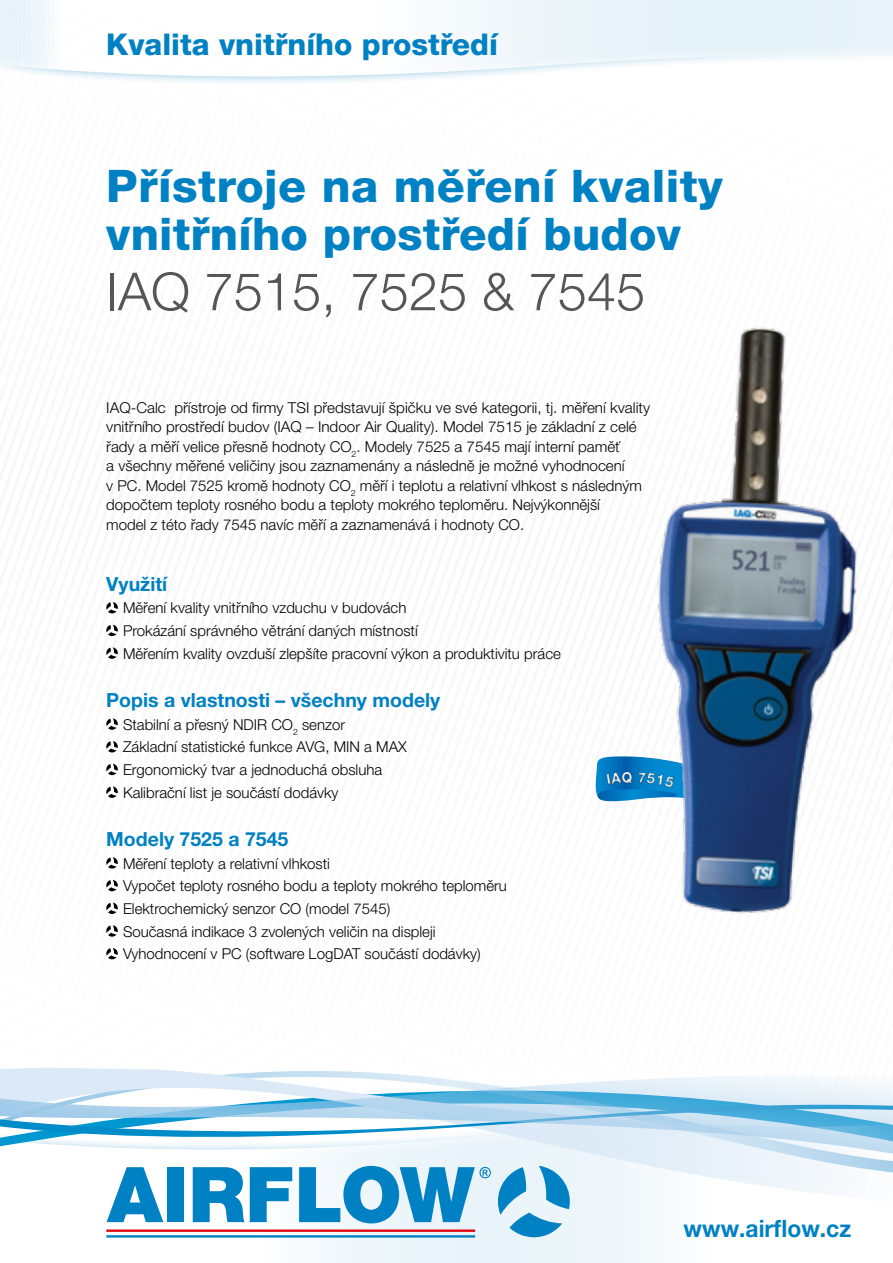
<style>
.page{position:relative;width:893px;height:1263px;background:#fff}
.page>*{position:absolute;margin:0;border:0;box-sizing:border-box;transform-origin:0 0}
.t1{font:300 52.5px "Helvetica Neue LT Pro";color:#565656}
.t2{font:800 45px/48px "Helvetica Neue LT Pro";letter-spacing:.005em;color:#0081c3}
.t3{font:800 30px "Helvetica Neue LT Pro";color:#0081c3}
.t4{font:700 24px "Helvetica Neue LT Pro";color:#0081c3;scale:.95 1}
.t5{font:700 19.5px "Helvetica Neue LT Pro";color:#0081c3}
.t6{font:300 15px/22.6px "Helvetica Neue LT Pro";color:#000}
</style>
<div class="page">
<svg style="left:106px;top:1203px;width:547px;height:60px;fill:#f0f7fb"></svg>
<div style="left:0;top:0;width:893px;height:86px;background:#0081c3;opacity:.5"></div>
<svg style="left:0;top:0;width:893px;height:78px"></svg>
<svg style="left:107px;top:1203px;width:56px;height:19px"></svg>
<div style="left:167px;top:1167px;width:17px;height:55px;background:#0081c3"></div>
<svg style="left:193px;top:1203px;width:99px;height:19px"></svg>
<hr style="left:106px;top:1229px;width:369px;height:3px;background:#e3000f">
<hr style="left:106px;top:1235px;width:369px;height:2px;background:#0081c3">
<svg style="left:498px;top:1203px;width:72px;height:34px"></svg>
<svg style="left:299px;top:1203px;width:192px;height:20px"></svg>
<svg style="left:113px;top:1159px;width:780px;height:44px"></svg>
<svg style="left:0;top:1067px;width:893px;height:92px"></svg>
<svg style="left:106px;top:602px;width:12px;height:11px"></svg>
<svg style="left:106px;top:625px;width:12px;height:11px"></svg>
<svg style="left:106px;top:647px;width:12px;height:12px"></svg>
<svg style="left:106px;top:718px;width:12px;height:12px"></svg>
<svg style="left:106px;top:741px;width:12px;height:11px"></svg>
<svg style="left:106px;top:764px;width:12px;height:11px"></svg>
<svg style="left:106px;top:786px;width:12px;height:12px"></svg>
<svg style="left:106px;top:857px;width:12px;height:11px"></svg>
<svg style="left:106px;top:880px;width:12px;height:11px"></svg>
<svg style="left:106px;top:902px;width:12px;height:12px"></svg>
<svg style="left:106px;top:925px;width:12px;height:12px"></svg>
<svg style="left:106px;top:948px;width:12px;height:11px"></svg>
<img style="left:616px;top:327px;width:269px;height:587px">
<svg style="left:595px;top:756px;width:103px;height:52px"></svg>
<h3 class="t3" style="left:106px;top:27px;width:393px">Kvalita vnitřního prostředí</h3>
<h2 class="t2" style="left:106px;top:162px;width:618px">Přístroje na měření kvality vnitřního prostředí budov</h2>
<h1 class="t1" style="left:106px;top:259px;width:540px">IAQ 7515, 7525 &amp; 7545</h1>
<p class="t6" style="left:106px;top:397px;width:545px;line-height:19.5px">IAQ-Calc přístroje od firmy TSI představují špičku ve své kategorii, tj. měření kvality vnitřního prostředí budov (IAQ – Indoor Air Quality). Model 7515 je základní z celé řady a měří velice přesně hodnoty CO<sub>2</sub>. Modely 7525 a 7545 mají interní paměť<br>a všechny měřené veličiny jsou zaznamenány a následně je možné vyhodnocení<br>v PC. Model 7525 kromě hodnoty CO<sub>2</sub> měří i teplotu a relativní vlhkost s následným dopočtem teploty rosného bodu a teploty mokrého teploměru. Nejvýkonnější<br>model z této řady 7545 navíc měří a zaznamenává i hodnoty CO.</p>
<h3 class="t5" style="left:106px;top:572px;width:63px">Využití</h3>
<p class="t6" style="left:123px;top:596px;width:439px">Měření kvality vnitřního vzduchu v budovách<br>Prokázání správného větrání daných místností<br>Měřením kvality ovzduší zlepšíte pracovní výkon a produktivitu práce</p>
<h3 class="t5" style="left:106px;top:688px;width:336px">Popis a vlastnosti – všechny modely</h3>
<p class="t6" style="left:123px;top:713px;width:285px">Stabilní a přesný NDIR CO<sub>2</sub> senzor<br>Základní statistické funkce AVG, MIN a MAX Ergonomický tvar a jednoduchá obsluha Kalibrační list je součástí dodávky</p>
<h3 class="t5" style="left:106px;top:827px;width:184px">Modely 7525 a 7545</h3>
<p class="t6" style="left:123px;top:852px;width:386px">Měření teploty a relativní vlhkosti<br>Vypočet teploty rosného bodu a teploty mokrého teploměru Elektrochemický senzor CO (model 7545)<br>Současná indikace 3 zvolených veličin na displeji Vyhodnocení v PC (software LogDAT součástí dodávky)</p>
<h3 class="t4" style="left:684px;top:1214px;width:178px">www.airflow.cz</h3>
</div>
